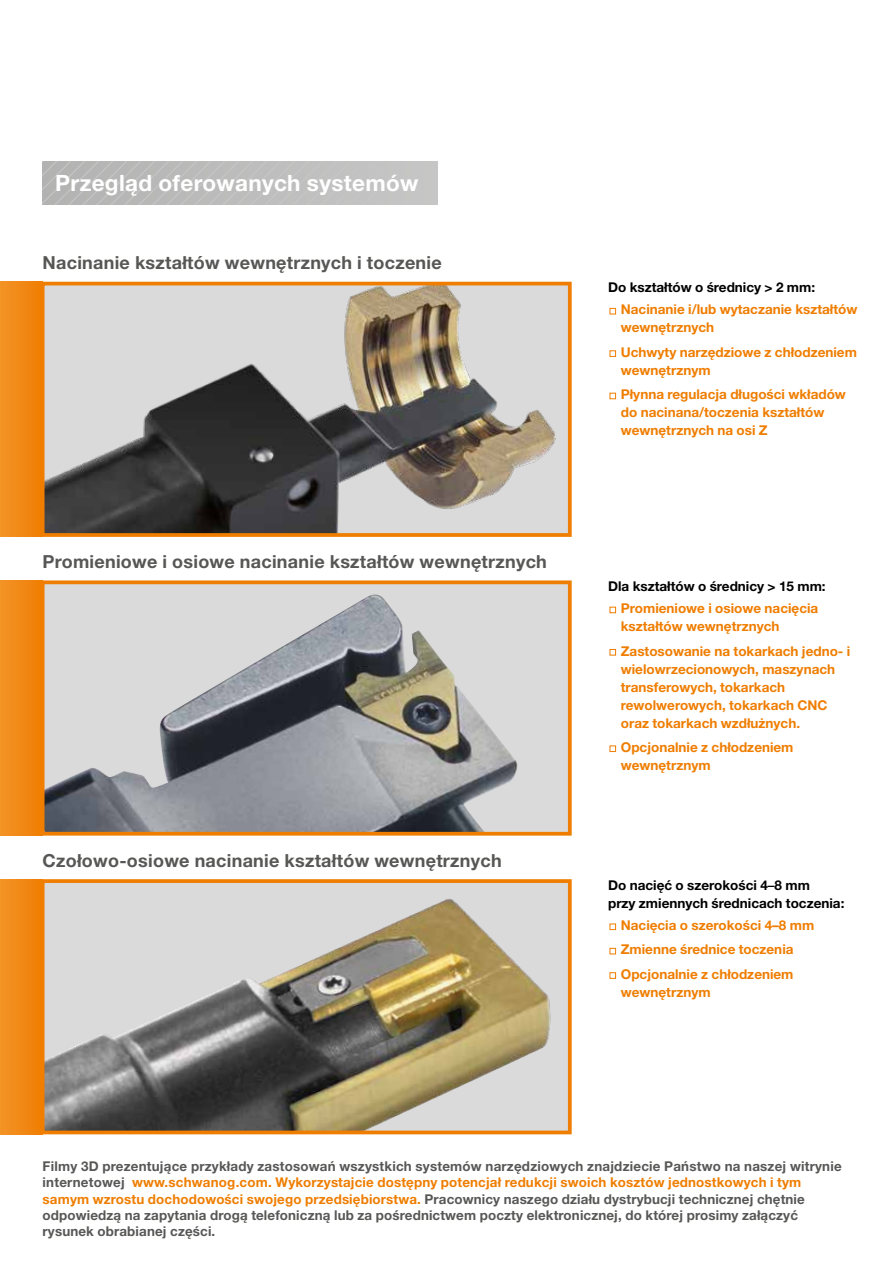
<style>
.page{position:relative;width:893px;height:1263px;background:#fff}
.page>*{position:absolute;margin:0;border:0;box-sizing:border-box;transform-origin:0 0}
.t1{font:700 22.5px "Helvetica Neue East A";letter-spacing:.015em;color:#fff}
.t2{font:700 18px "Helvetica Neue East A";letter-spacing:.015em;color:#575756}
.t3{font:700 13.5px/18px "Helvetica Neue East A";color:#ef7d00}
.t4{font:700 13.5px/16.2px "Helvetica Neue East A";letter-spacing:.01em;color:#575756}
.t5{font:700 13.5px/18px "Helvetica Neue East A";color:#000}
.s1{font-family:"Frutiger"}
.s2{color:#ef7d00}
</style>
<div class="page">
<svg style="left:43px;top:162px;width:394px;height:42px;background:#bdbdbc"></svg>
<div style="left:0;top:282px;width:43px;height:255px;background:linear-gradient(to right,#f39328,#ef7e02)"></div>
<img style="left:46px;top:287px;width:521px;height:245px">
<div style="left:41px;top:282px;width:531px;height:255px;border:4px solid #ef7d00"></div>
<div style="left:43px;top:881px;width:527px;height:251px;background:#dadada"></div>
<img style="left:46px;top:899px;width:505px;height:230px">
<div style="left:41px;top:879px;width:531px;height:255px;border:4px solid #ef7d00"></div>
<div style="left:0;top:879px;width:43px;height:255px;background:linear-gradient(to right,#f39328,#f07e02)"></div>
<div style="left:43px;top:582px;width:527px;height:252px;background:#dadada"></div>
<img style="left:46px;top:594px;width:472px;height:237px">
<div style="left:41px;top:580px;width:531px;height:256px;border:4px solid #ef7d00"></div>
<div style="left:0;top:580px;width:43px;height:256px;background:linear-gradient(to right,#f39328,#f07e02)"></div>
<svg style="left:610px;top:308px;width:6px;height:6px"></svg>
<div style="left:610px;top:350px;width:6px;height:7px;border:1px solid #ef7d00"></div>
<svg style="left:610px;top:393px;width:6px;height:6px"></svg>
<div style="left:610px;top:923px;width:6px;height:7px;border:1px solid #ef7d00"></div>
<svg style="left:610px;top:948px;width:6px;height:6px"></svg>
<div style="left:610px;top:972px;width:6px;height:7px;border:1px solid #ef7d00"></div>
<svg style="left:610px;top:607px;width:6px;height:6px"></svg>
<svg style="left:610px;top:649px;width:6px;height:6px"></svg>
<div style="left:610px;top:745px;width:6px;height:7px;border:1px solid #ef7d00"></div>
<h1 class="t1" style="left:55px;top:169px;width:365px">Przegląd oferowanych systemów</h1>
<h2 class="t2" style="left:43px;top:251px;width:401px">Nacinanie kształtów wewnętrznych i toczenie</h2>
<h2 class="t2" style="left:43px;top:550px;width:506px">Promieniowe i osiowe nacinanie kształtów wewnętrznych</h2>
<h2 class="t2" style="left:43px;top:849px;width:461px">Czołowo-osiowe nacinanie kształtów wewnętrznych</h2>
<p class="t5" style="left:608px;top:278px;width:209px">Do kształtów o średnicy &gt; 2 mm:</p>
<p class="t3" style="left:621px;top:301px;width:238px">Nacinanie i/lub wytaczanie kształtów wewnętrznych</p>
<p class="t3" style="left:621px;top:343px;width:238px">Uchwyty narzędziowe z chłodzeniem wewnętrznym</p>
<p class="t3" style="left:621px;top:385px;width:227px">Płynna regulacja długości wkładów do nacinana/toczenia kształtów wewnętrznych na osi Z</p>
<p class="t5" style="left:608px;top:577px;width:219px">Dla kształtów o średnicy &gt; 15 mm:</p>
<p class="t3" style="left:621px;top:599px;width:199px">Promieniowe i osiowe nacięcia kształtów wewnętrznych</p>
<p class="t3" style="left:621px;top:642px;width:231px">Zastosowanie na tokarkach jedno- i wielowrzecionowych, maszynach transferowych, tokarkach rewolwerowych, tokarkach CNC oraz tokarkach wzdłużnych.</p>
<p class="t3" style="left:621px;top:738px;width:174px">Opcjonalnie z chłodzeniem wewnętrznym</p>
<p class="t5" style="left:608px;top:876px;width:238px">Do nacięć o szerokości 4<span class="s1">–</span>8 mm<br>przy zmiennych średnicach toczenia:</p>
<p class="t3" style="left:621px;top:913px;width:195px;line-height:24.5px">Nacięcia o szerokości 4–8 mm<br>Zmienne średnice toczenia<br>Opcjonalnie z chłodzeniem</p>
<p class="t3" style="left:621px;top:983px;width:91px">wewnętrznym</p>
<p class="t4" style="left:43px;top:1158px;width:800px">Filmy 3D prezentujące przykłady zastosowań wszystkich systemów narzędziowych znajdziecie Państwo na naszej witrynie internetowej <span class="s2">www.schwanog.com. Wykorzystajcie dostępny potencjał redukcji swoich kosztów jednostkowych i tym samym wzrostu dochodowości swojego przedsiębiorstwa.</span> Pracownicy naszego działu dystrybucji technicznej chętnie odpowiedzą na zapytania drogą telefoniczną lub za pośrednictwem poczty elektronicznej, do której prosimy załączyć rysunek obrabianej części.</p>
</div>
